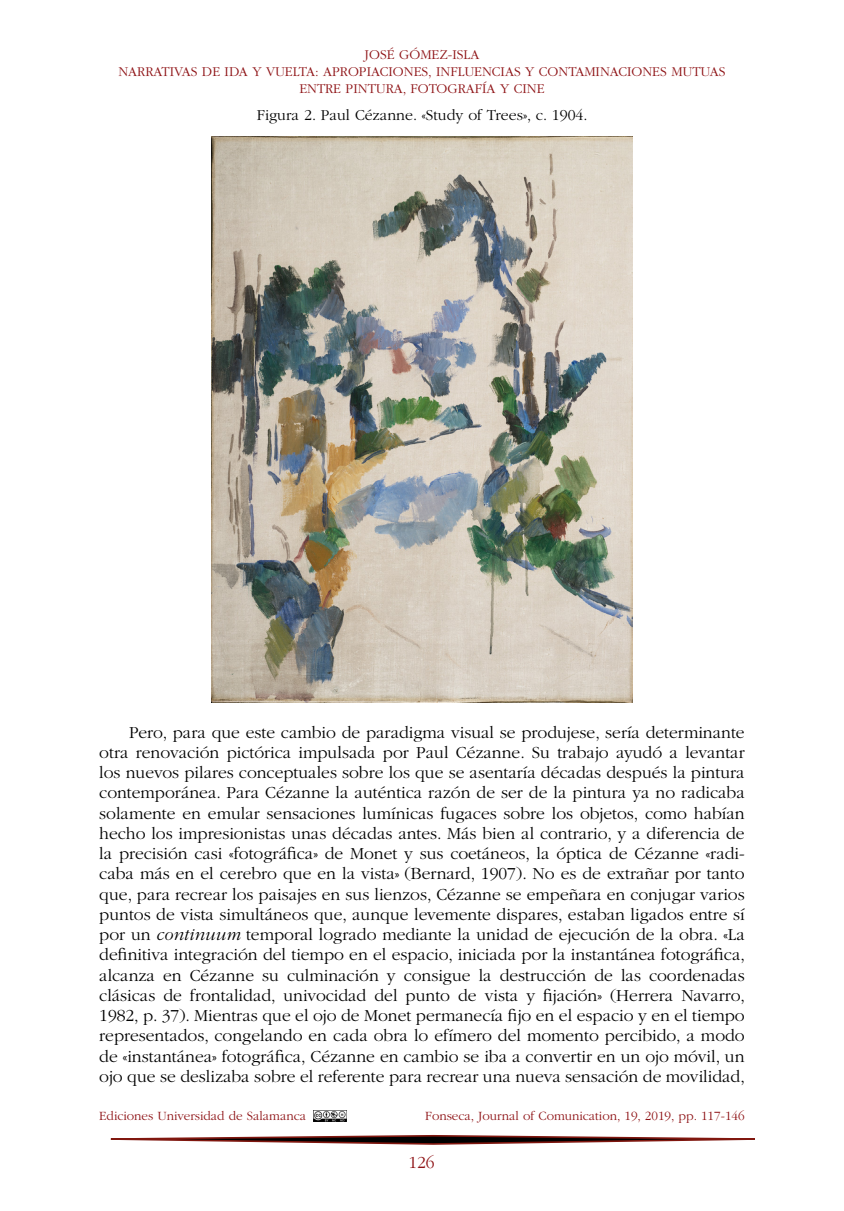
<style>
.page{position:relative;width:844px;height:1211px;background:#fff}
.page>*{position:absolute;margin:0;border:0;box-sizing:border-box;transform-origin:0 0}
.Body{font:300 17.5px/20.3px "ITC Garamond Std";color:#000;text-align:justify}
.t1{font:300 17.5px "ITC Garamond Std";color:#8e1215}
.encabezado{font:300 15.75px "ITC Garamond Std";color:#000}
.t2{font:300 14px/16.6px "ITC Garamond Std";color:#8e1215;text-align:center}
.t3{font:300 13.12px "ITC Garamond Std";color:#8e1215}
.s1{font-style:italic}
</style>
<div class="page">
<svg style="left:110px;top:1135px;width:644px;height:8px"></svg>
<img style="left:314px;top:1110px;width:32px;height:11px">
<img style="left:211px;top:137px;width:421px;height:565px">
<p class="t2" style="left:118px;top:47px;width:608px">JOSÉ GÓMEZ-ISLA<br>NARRATIVAS DE IDA Y VUELTA: APROPIACIONES, INFLUENCIAS Y CONTAMINACIONES MUTUAS<br>ENTRE PINTURA, FOTOGRAFÍA Y CINE</p>
<p class="encabezado" style="left:257px;top:107px;width:332px">Figura 2. Paul Cézanne. «Study of Trees», c. 1904.</p>
<p class="Body" style="left:99px;top:722px;width:647px;text-indent:30px">Pero, para que este cambio de paradigma visual se produjese, sería determinante otra renovación pictórica impulsada por Paul Cézanne. Su trabajo ayudó a levantar los nuevos pilares conceptuales sobre los que se asentaría décadas después la pintura contemporánea. Para Cézanne la auténtica razón de ser de la pintura ya no radicaba solamente en emular sensaciones lumínicas fugaces sobre los objetos, como habían hecho los impresionistas unas décadas antes. Más bien al contrario, y a diferencia de la precisión casi «fotográfica» de Monet y sus coetáneos, la óptica de Cézanne «radi&shy;caba más en el cerebro que en la vista» (Bernard, 1907). No es de extrañar por tanto que, para recrear los paisajes en sus lienzos, Cézanne se empeñara en conjugar varios puntos de vista simultáneos que, aunque levemente dispares, estaban ligados entre sí por un <span class="s1">continuum</span> temporal logrado mediante la unidad de ejecución de la obra. «La definitiva integración del tiempo en el espacio, iniciada por la instantánea fotográfica, alcanza en Cézanne su culminación y consigue la destrucción de las coordenadas clásicas de frontalidad, univocidad del punto de vista y fijación» (Herrera Navarro, 1982, p. 37). Mientras que el ojo de Monet permanecía fijo en el espacio y en el tiempo representados, congelando en cada obra lo efímero del momento percibido, a modo de «instantánea» fotográfica, Cézanne en cambio se iba a convertir en un ojo móvil, un ojo que se deslizaba sobre el referente para recrear una nueva sensación de movilidad,</p>
<p class="t3" style="left:99px;top:1108px;width:208px">Ediciones Universidad de Salamanca</p>
<p class="t3" style="left:425px;top:1108px;width:321px">Fonseca, Journal of Comunication, 19, 2019, pp. 117-146</p>
<p class="t1" style="left:408px;top:1152px;width:28px">126</p>
</div>
